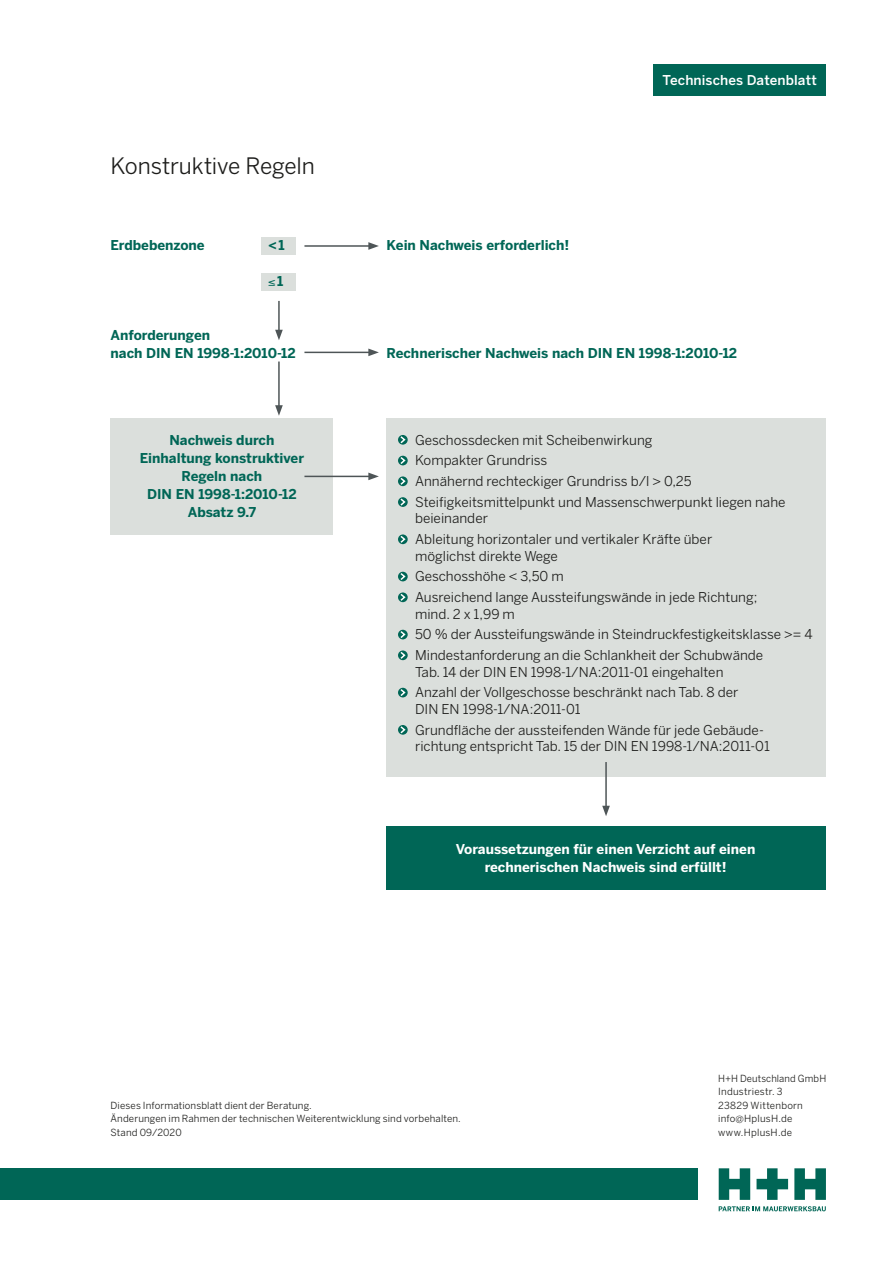
<style>
.page{position:relative;width:893px;height:1263px;background:#fff}
.page>*{position:absolute;margin:0;border:0;box-sizing:border-box;transform-origin:0 0}
.t1{font:22.5px "Benton Sans";letter-spacing:-.005em;color:#1d1d1b}
.t2{font:13.5px/20.7px "Benton Sans";color:#1d1d1b}
.t3{font:700 13.5px/18px "Benton Sans";color:#006656;text-align:center}
.t4{font:700 13.5px/18px "Benton Sans";color:#fff;text-align:center}
.t5{font:500 13.5px "Benton Sans";letter-spacing:.01em;color:#fff}
.t6{font:9.75px/13.5px "Benton Sans";letter-spacing:.01em;color:#1d1d1b}
</style>
<div class="page">
<div style="left:0;top:1168px;width:697px;height:32px;background:#006656"></div>
<svg style="left:719px;top:1168px;width:31px;height:32px"></svg>
<svg style="left:794px;top:1168px;width:32px;height:32px"></svg>
<svg style="left:756px;top:1168px;width:32px;height:32px"></svg>
<svg style="left:719px;top:1206px;width:107px;height:5px"></svg>
<div style="left:261px;top:237px;width:35px;height:18px;background:#dbdfdc"></div>
<div style="left:261px;top:273px;width:35px;height:18px;background:#dbdfdc"></div>
<div style="left:386px;top:418px;width:439px;height:359px;background:#dbdfdc"></div>
<div style="left:111px;top:418px;width:222px;height:117px;background:#dbdfdc"></div>
<div style="left:653px;top:64px;width:172px;height:31px;background:#006656"></div>
<svg style="left:399px;top:435px;width:8px;height:10px"></svg>
<svg style="left:399px;top:455px;width:8px;height:11px"></svg>
<svg style="left:399px;top:476px;width:8px;height:10px"></svg>
<svg style="left:399px;top:497px;width:8px;height:10px"></svg>
<svg style="left:399px;top:534px;width:8px;height:10px"></svg>
<svg style="left:399px;top:571px;width:8px;height:11px"></svg>
<svg style="left:399px;top:592px;width:8px;height:10px"></svg>
<svg style="left:399px;top:629px;width:8px;height:11px"></svg>
<svg style="left:399px;top:650px;width:8px;height:10px"></svg>
<svg style="left:399px;top:687px;width:8px;height:11px"></svg>
<svg style="left:399px;top:725px;width:8px;height:10px"></svg>
<div style="left:386px;top:826px;width:439px;height:64px;background:#006656"></div>
<hr style="left:304px;top:245px;width:67px;height:2px;background:#4e5557">
<svg style="left:368px;top:242px;width:11px;height:8px"></svg>
<hr style="left:304px;top:352px;width:67px;height:1px;background:#4e5557">
<svg style="left:368px;top:349px;width:11px;height:7px"></svg>
<hr style="left:304px;top:476px;width:67px;height:1px;background:#4e5557">
<svg style="left:368px;top:473px;width:11px;height:7px"></svg>
<hr style="left:278px;top:301px;width:2px;height:31px;background:#4e5557">
<svg style="left:275px;top:330px;width:8px;height:10px"></svg>
<hr style="left:278px;top:361px;width:2px;height:46px;background:#4e5557">
<svg style="left:275px;top:405px;width:8px;height:11px"></svg>
<hr style="left:605px;top:762px;width:2px;height:46px;background:#4e5557">
<svg style="left:602px;top:806px;width:8px;height:10px"></svg>
<h1 class="t1" style="left:111px;top:152px;width:206px">Konstruktive Regeln</h1>
<p class="t3" style="left:111px;top:236px;width:96px">Erdbebenzone</p>
<p class="t3" style="left:268px;top:236px;width:18px">&lt;1</p>
<p class="t3" style="left:387px;top:236px;width:184px">Kein Nachweis erforderlich!</p>
<p class="t3" style="left:268px;top:272px;width:17px">≤1</p>
<p class="t5" style="left:662px;top:72px;width:156px">Technisches Datenblatt</p>
<p class="t3" style="left:111px;top:326px;width:187px;text-align:left">Anforderungen<br>nach DIN EN 1998-1:2010-12</p>
<p class="t3" style="left:140px;top:430px;width:166px">Nachweis durch<br>Einhaltung konstruktiver<br>Regeln nach<br>DIN EN 1998-1:2010-12<br>Absatz 9.7</p>
<p class="t3" style="left:387px;top:344px;width:352px">Rechnerischer Nachweis nach DIN EN 1998-1:2010-12</p>
<p class="t2" style="left:415px;top:429px;width:372px">Geschossdecken mit Scheibenwirkung<br>Kompakter Grundriss<br>Annähernd rechteckiger Grundriss b/l &gt; 0,25<br>Steifigkeitsmittelpunkt und Massenschwerpunkt liegen nahe</p>
<p class="t2" style="left:415px;top:508px;width:299px">beieinander<br>Ableitung horizontaler und vertikaler Kräfte über</p>
<p class="t2" style="left:415px;top:545px;width:344px">möglichst direkte Wege<br>Geschosshöhe &lt; 3,50 m<br>Ausreichend lange Aussteifungswände in jede Richtung;</p>
<p class="t2" style="left:415px;top:603px;width:399px">mind. 2 x 1,99 m<br>50 % der Aussteifungswände in Steindruckfestigkeitsklasse &gt;= 4<br>Mindestanforderung an die Schlankheit der Schubwände</p>
<p class="t2" style="left:415px;top:661px;width:325px">Tab. 14 der DIN EN 1998-1/NA:2011-01 eingehalten<br>Anzahl der Vollgeschosse beschränkt nach Tab. 8 der</p>
<p class="t2" style="left:415px;top:698px;width:350px">DIN EN 1998-1/NA:2011-01<br>Grundfläche der aussteifenden Wände für jede Gebäude-</p>
<p class="t2" style="left:415px;top:736px;width:356px">richtung entspricht Tab. 15 der DIN EN 1998-1/NA:2011-01</p>
<p class="t4" style="left:456px;top:840px;width:301px">Voraussetzungen für einen Verzicht auf einen rechnerischen Nachweis sind erfüllt!</p>
<p class="t6" style="left:111px;top:1098px;width:352px">Dieses Informationsblatt dient der Beratung.<br>Änderungen im Rahmen der technischen Weiterentwicklung sind vorbehalten.<br>Stand 09/2020</p>
<p class="t6" style="left:718px;top:1071px;width:110px">H+H Deutschland GmbH<br>Industriestr. 3<br>23829 Wittenborn info@HplusH.de www.HplusH.de</p>
</div>
